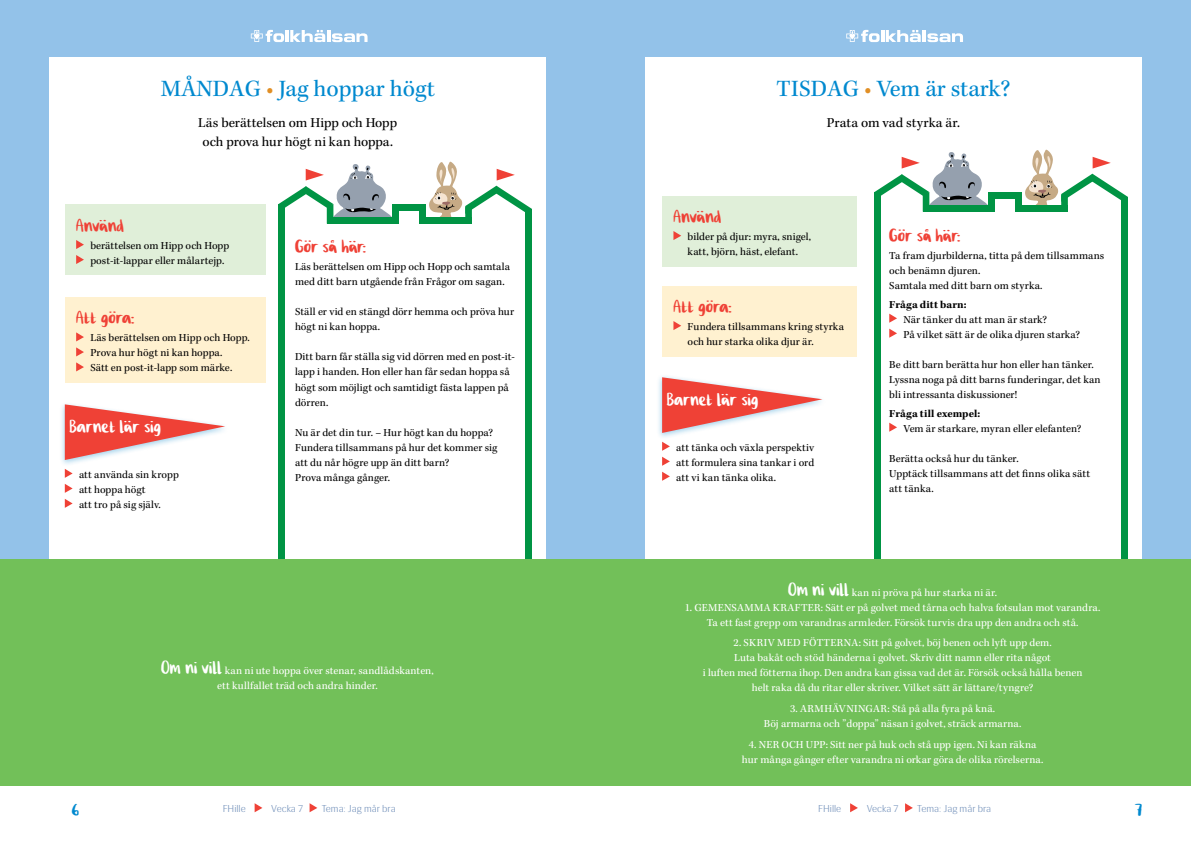
<style>
.page{position:relative;width:1191px;height:842px;background:#fff}
.page>*{position:absolute;margin:0;border:0;box-sizing:border-box;transform-origin:0 0}
.t1{font:24px "Kepler Std";letter-spacing:.005em;color:#0089cf}
.t2{font:23px "Cilla F Hscript";letter-spacing:.005em;color:#ef4136}
.t3{font:23px "Cilla F Hscript";letter-spacing:.005em;color:#fff}
.t4{font:22px "Cilla F Hscript";color:#0089cf}
.t5{font:14px/19px "Kepler Std";color:#000;text-align:center}
.t6{font:11px/15px "Kepler Std";letter-spacing:.005em;color:#000}
.t7{font:11px/15px "Kepler Std";letter-spacing:.005em;color:#fff;text-align:center}
.t8{font:700 11px "Kepler Std";letter-spacing:.005em;color:#000}
.t9{font:300 10px "Siri";color:#6e8db8}
.s1{color:#e18f25}
.s2{font-family:"Cilla F Hscript";font-size:23px}
</style>
<div class="page">
<svg style="left:255px;top:803px;width:7px;height:9px"></svg>
<svg style="left:309px;top:803px;width:8px;height:9px"></svg>
<svg style="left:850px;top:803px;width:8px;height:9px"></svg>
<svg style="left:905px;top:803px;width:8px;height:9px"></svg>
<div style="left:0;top:0;width:1191px;height:785px;background:#93c2e9"></div>
<svg style="left:846px;top:30px;width:117px;height:12px"></svg>
<div style="left:49px;top:57px;width:497px;height:728px;background:#fff"></div>
<svg style="left:251px;top:30px;width:33px;height:12px"></svg>
<hr style="left:285px;top:30px;width:4px;height:12px;background:#fff">
<svg style="left:290px;top:30px;width:77px;height:12px"></svg>
<div style="left:327px;top:217px;width:72px;height:7px;background:#009444"></div>
<div style="left:419px;top:217px;width:53px;height:7px;background:#009444"></div>
<div style="left:392px;top:204px;width:34px;height:6px;background:#009444"></div>
<div style="left:419px;top:204px;width:7px;height:19px;background:#009444"></div>
<div style="left:392px;top:204px;width:7px;height:19px;background:#009444"></div>
<svg style="left:278px;top:164px;width:114px;height:60px"></svg>
<svg style="left:429px;top:161px;width:103px;height:56px"></svg>
<div style="left:525px;top:209px;width:7px;height:576px;background:#009444"></div>
<div style="left:278px;top:205px;width:7px;height:580px;background:#009444"></div>
<div style="left:645px;top:57px;width:496px;height:728px;background:#fff"></div>
<div style="left:922px;top:205px;width:72px;height:7px;background:#009444"></div>
<div style="left:1015px;top:205px;width:52px;height:7px;background:#009444"></div>
<div style="left:988px;top:192px;width:33px;height:6px;background:#009444"></div>
<div style="left:1015px;top:192px;width:6px;height:19px;background:#009444"></div>
<div style="left:988px;top:192px;width:6px;height:19px;background:#009444"></div>
<svg style="left:874px;top:152px;width:114px;height:60px"></svg>
<svg style="left:1025px;top:149px;width:103px;height:63px"></svg>
<div style="left:1121px;top:197px;width:7px;height:576px;background:#009444"></div>
<div style="left:874px;top:193px;width:7px;height:580px;background:#009444"></div>
<div style="left:65px;top:205px;width:200px;height:70px;background:#e0efd9"></div>
<svg style="left:76px;top:240px;width:8px;height:9px"></svg>
<svg style="left:76px;top:255px;width:8px;height:9px"></svg>
<div style="left:65px;top:297px;width:200px;height:86px;background:#fff1d0"></div>
<svg style="left:76px;top:332px;width:8px;height:9px"></svg>
<svg style="left:76px;top:347px;width:8px;height:9px"></svg>
<svg style="left:76px;top:362px;width:8px;height:9px"></svg>
<div style="left:662px;top:286px;width:194px;height:70px;background:#fff1d0"></div>
<svg style="left:673px;top:321px;width:8px;height:9px"></svg>
<svg style="left:889px;top:314px;width:8px;height:9px"></svg>
<svg style="left:889px;top:329px;width:8px;height:9px"></svg>
<svg style="left:889px;top:423px;width:8px;height:9px"></svg>
<div style="left:656px;top:374px;width:170px;height:66px;background:#1c90cf;opacity:.4"></div>
<svg style="left:662px;top:377px;width:160px;height:56px"></svg>
<svg style="left:662px;top:442px;width:8px;height:9px"></svg>
<svg style="left:662px;top:457px;width:8px;height:9px"></svg>
<svg style="left:662px;top:472px;width:8px;height:9px"></svg>
<div style="left:662px;top:196px;width:194px;height:70px;background:#e0efd9"></div>
<svg style="left:673px;top:231px;width:8px;height:9px"></svg>
<div style="left:0;top:559px;width:1191px;height:227px;background:#72c059"></div>
<div style="left:59px;top:401px;width:170px;height:66px;background:#1c90cf;opacity:.4"></div>
<svg style="left:65px;top:404px;width:160px;height:56px"></svg>
<svg style="left:65px;top:469px;width:8px;height:9px"></svg>
<svg style="left:65px;top:484px;width:8px;height:9px"></svg>
<svg style="left:65px;top:499px;width:8px;height:9px"></svg>
<h1 class="t1" style="left:161px;top:75px;width:275px">MÅNDAG <span class="s1">•</span> Jag hoppar högt</h1>
<p class="t5" style="left:198px;top:114px;width:200px">Läs berättelsen om Hipp och Hopp och prova hur högt ni kan hoppa.</p>
<h2 class="t2" style="left:76px;top:213px;width:49px">Använd</h2>
<p class="t6" style="left:90px;top:239px;width:140px">berättelsen om Hipp och Hopp post-it-lappar eller målartejp.</p>
<h2 class="t2" style="left:76px;top:305px;width:60px">Att göra:</h2>
<p class="t6" style="left:90px;top:331px;width:161px">Läs berättelsen om Hipp och Hopp.<br>Prova hur högt ni kan hoppa.<br>Sätt en post-it-lapp som märke.</p>
<h2 class="t3" style="left:69px;top:414px;width:93px">Barnet lär sig</h2>
<p class="t6" style="left:79px;top:467px;width:101px">att använda sin kropp att hoppa högt<br>att tro på sig själv.</p>
<h2 class="t2" style="left:295px;top:234px;width:72px">Gör så här:</h2>
<p class="t6" style="left:295px;top:260px;width:216px">Läs berättelsen om Hipp och Hopp och samtala med ditt barn utgående från Frågor om sagan.</p>
<p class="t6" style="left:295px;top:305px;width:221px">Ställ er vid en stängd dörr hemma och pröva hur högt ni kan hoppa.</p>
<p class="t6" style="left:295px;top:350px;width:221px">Ditt barn får ställa sig vid dörren med en post-it&shy;lapp i handen. Hon eller han får sedan hoppa så högt som möjligt och samtidigt fästa lappen på dörren.</p>
<p class="t6" style="left:295px;top:425px;width:204px">Nu är det din tur. – Hur högt kan du hoppa?<br>Fundera tillsammans på hur det kommer sig att du når högre upp än ditt barn?<br>Prova många gånger.</p>
<p class="t7" style="left:161px;top:664px;width:274px"><span class="s2">Om ni vill</span> kan ni ute hoppa över stenar, sandlådskanten, ett kullfallet träd och andra hinder.</p>
<h1 class="t1" style="left:776px;top:75px;width:235px">TISDAG <span class="s1">•</span> Vem är stark?</h1>
<p class="t5" style="left:826px;top:114px;width:135px">Prata om vad styrka är.</p>
<h2 class="t2" style="left:673px;top:204px;width:49px">Använd</h2>
<p class="t6" style="left:687px;top:230px;width:125px">bilder på djur: myra, snigel, katt, björn, häst, elefant.</p>
<h2 class="t2" style="left:673px;top:294px;width:60px">Att göra:</h2>
<p class="t6" style="left:687px;top:320px;width:158px">Fundera tillsammans kring styrka och hur starka olika djur är.</p>
<h2 class="t3" style="left:667px;top:387px;width:93px">Barnet lär sig</h2>
<p class="t6" style="left:676px;top:440px;width:139px;text-align:justify">att tänka och växla perspektiv att formulera sina tankar i ord att vi kan tänka olika.</p>
<h2 class="t2" style="left:889px;top:222px;width:72px">Gör så här:</h2>
<p class="t6" style="left:889px;top:248px;width:216px">Ta fram djurbilderna, titta på dem tillsammans och benämn djuren.<br>Samtala med ditt barn om styrka.</p>
<p class="t8" style="left:889px;top:298px;width:79px">Fråga ditt barn:</p>
<p class="t6" style="left:903px;top:312px;width:178px">När tänker du att man är stark?<br>På vilket sätt är de olika djuren starka?</p>
<p class="t6" style="left:889px;top:357px;width:213px">Be ditt barn berätta hur hon eller han tänker.<br>Lyssna noga på ditt barns funderingar, det kan bli intressanta diskussioner!</p>
<p class="t8" style="left:889px;top:407px;width:92px">Fråga till exempel:</p>
<p class="t6" style="left:903px;top:421px;width:179px">Vem är starkare, myran eller elefanten?</p>
<p class="t6" style="left:889px;top:451px;width:202px">Berätta också hur du tänker.<br>Upptäck tillsammans att det finns olika sätt att tänka.</p>
<p class="t7" style="left:788px;top:585px;width:210px"><span class="s2">Om ni vill</span> kan ni pröva på hur starka ni är.</p>
<p class="t7" style="left:685px;top:600px;width:417px">1. GEMENSAMMA KRAFTER: Sätt er på golvet med tårna och halva fotsulan mot varandra.<br>Ta ett fast grepp om varandras armleder. Försök turvis dra upp den andra och stå.</p>
<p class="t7" style="left:703px;top:636px;width:381px">2. SKRIV MED FÖTTERNA: Sitt på golvet, böj benen och lyft upp dem.<br>Luta bakåt och stöd händerna i golvet. Skriv ditt namn eller rita något<br>i luften med fötterna ihop. Den andra kan gissa vad det är. Försök också hålla benen helt raka då du ritar eller skriver. Vilket sätt är lättare/tyngre?</p>
<p class="t7" style="left:764px;top:701px;width:259px">3. ARMHÄVNINGAR: Stå på alla fyra på knä.<br>Böj armarna och ”doppa” näsan i golvet, sträck armarna.</p>
<p class="t7" style="left:742px;top:737px;width:303px">4. NER OCH UPP: Sitt ner på huk och stå upp igen. Ni kan räkna hur många gånger efter varandra ni orkar göra de olika rörelserna.</p>
<h3 class="t4" style="left:72px;top:797px;width:9px">6</h3>
<p class="t9" style="left:223px;top:803px;width:25px">FHille</p>
<p class="t9" style="left:271px;top:803px;width:33px">Vecka 7</p>
<p class="t9" style="left:322px;top:803px;width:75px">Tema: Jag mår bra</p>
<p class="t9" style="left:818px;top:803px;width:25px">FHille</p>
<p class="t9" style="left:866px;top:803px;width:33px">Vecka 7</p>
<p class="t9" style="left:917px;top:803px;width:75px">Tema: Jag mår bra</p>
<h3 class="t4" style="left:1134px;top:797px;width:9px">7</h3>
</div>
